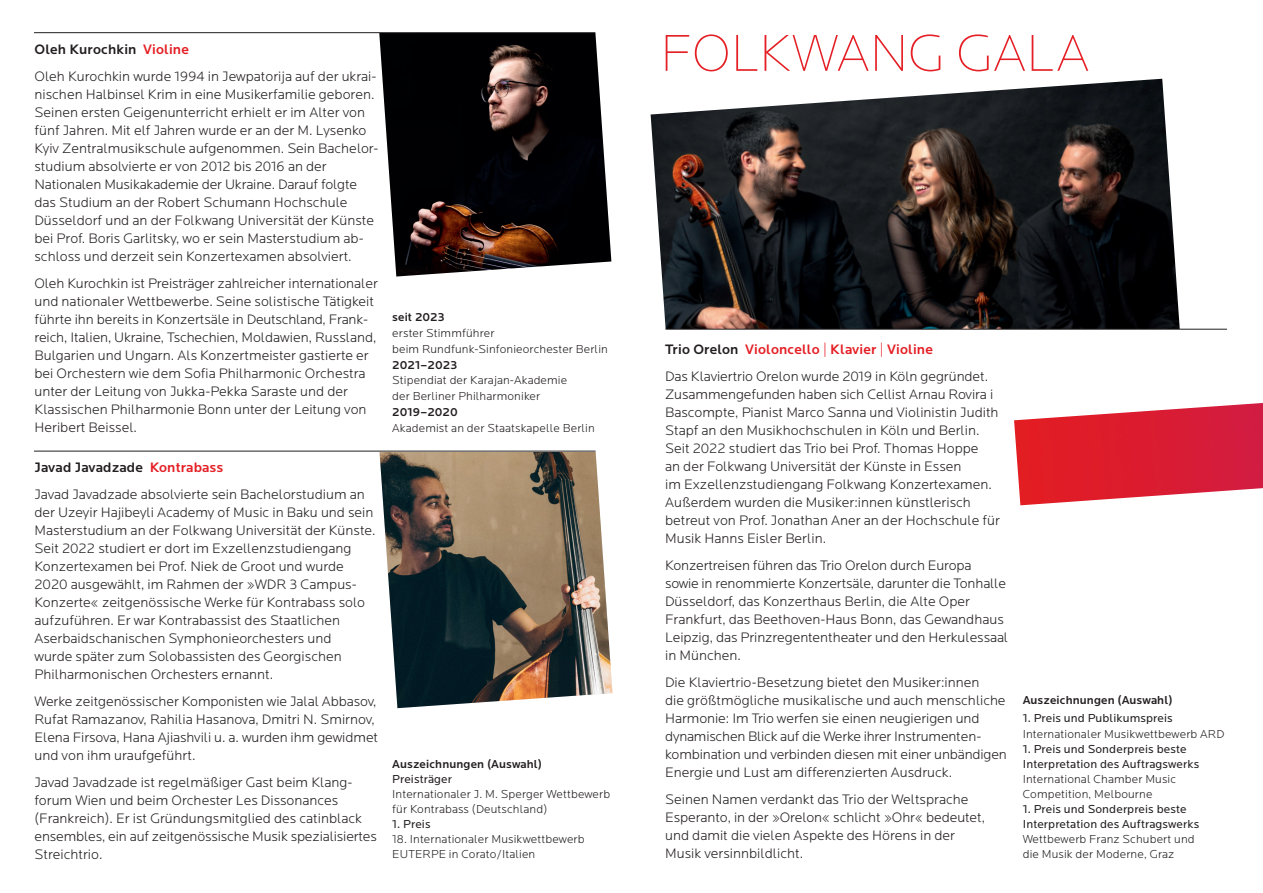
<style>
.page{position:relative;width:1263px;height:893px;background:#fff}
.page>*{position:absolute;margin:0;border:0;box-sizing:border-box;transform-origin:0 0}
.t1{font:200 53.85px "Locator";color:#e41f25}
.t2{font:300 14.25px/18px "Locator";color:#231f20}
.t3{font:300 12px/15px "Locator";letter-spacing:.01em;color:#231f20}
.t4{font:12px/15px "Locator";letter-spacing:.01em;color:#231f20}
.t5{font:500 12px "Locator";letter-spacing:.01em;color:#231f20}
.s1{font-weight:500}
.s2{font-weight:500;color:#e41f25}
.s3{color:#e41f25}
</style>
<div class="page">
<img style="left:1014px;top:403px;width:249px;height:102px">
<img style="left:651px;top:79px;width:529px;height:250px">
<img style="left:379px;top:452px;width:233px;height:256px">
<img style="left:379px;top:33px;width:232px;height:244px">
<hr style="left:34px;top:451px;width:562px;height:1px;background:#231f20">
<hr style="left:34px;top:32px;width:561px;height:1px;background:#231f20">
<hr style="left:665px;top:329px;width:562px;height:1px;background:#231f20">
<p class="t2" style="left:35px;top:35px;width:344px;line-height:27px"><span class="s1">Oleh Kurochkin</span> <span class="s2">Violine<br></span>Oleh Kurochkin wurde 1994 in Jewpatorija auf der ukrai-</p>
<p class="t2" style="left:35px;top:85px;width:345px">nischen Halbinsel Krim in eine Musikerfamilie geboren.<br>Seinen ersten Geigenunterricht erhielt er im Alter von fünf Jahren. Mit elf Jahren wurde er an der M. Lysenko Kyiv Zentralmusikschule aufgenommen. Sein Bachelor&shy;studium absolvierte er von 2012 bis 2016 an der Nationalen Musikakademie der Ukraine. Darauf folgte das Studium an der Robert Schumann Hochschule Düsseldorf und an der Folkwang Universität der Künste bei Prof. Boris Garlitsky, wo er sein Masterstudium ab&shy;schloss und derzeit sein Konzertexamen absolviert.</p>
<p class="t2" style="left:35px;top:274px;width:345px">Oleh Kurochkin ist Preisträger zahlreicher internationaler und nationaler Wettbewerbe. Seine solistische Tätigkeit führte ihn bereits in Konzertsäle in Deutschland, Frank&shy;reich, Italien, Ukraine, Tschechien, Moldawien, Russland, Bulgarien und Ungarn. Als Konzertmeister gastierte er bei Orchestern wie dem Sofia Philharmonic Orchestra unter der Leitung von Jukka-Pekka Saraste und der Klassischen Philharmonie Bonn unter der Leitung von Heribert Beissel.</p>
<p class="t2" style="left:35px;top:454px;width:332px;line-height:27px"><span class="s1">Javad Javadzade</span> <span class="s2">Kontrabass<br></span>Javad Javadzade absolvierte sein Bachelorstudium an</p>
<p class="t2" style="left:35px;top:503px;width:343px">der Uzeyir Hajibeyli Academy of Music in Baku und sein Masterstudium an der Folkwang Universität der Künste.<br>Seit 2022 studiert er dort im Exzellenzstudiengang Konzertexamen bei Prof. Niek de Groot und wurde 2020 ausgewählt, im Rahmen der »WDR 3 Campus-Konzerte« zeitgenössische Werke für Kontrabass solo aufzuführen. Er war Kontrabassist des Staatlichen Aserbaidschanischen Symphonieorchesters und<br>wurde später zum Solobassisten des Georgischen Philharmonischen Orchesters ernannt.</p>
<p class="t2" style="left:35px;top:692px;width:345px">Werke zeitgenössischer Komponisten wie Jalal Abbasov, Rufat Ramazanov, Rahilia Hasanova, Dmitri N. Smirnov, Elena Firsova, Hana Ajiashvili u. a. wurden ihm gewidmet und von ihm uraufgeführt.</p>
<p class="t2" style="left:35px;top:773px;width:344px">Javad Javadzade ist regelmäßiger Gast beim Klang&shy;forum Wien und beim Orchester Les Dissonances (Frankreich). Er ist Gründungsmitglied des catinblack ensembles, ein auf zeitgenössische Musik spezialisiertes Streichtrio.</p>
<p class="t5" style="left:392px;top:310px;width:54px">seit 2023</p>
<p class="t3" style="left:392px;top:325px;width:217px;line-height:15.8px">erster Stimmführer<br>beim Rundfunk-Sinfonieorchester Berlin</p>
<p class="t5" style="left:392px;top:358px;width:66px">2021–2023</p>
<p class="t3" style="left:392px;top:372px;width:176px;line-height:15.8px">Stipendiat der Karajan-Akademie der Berliner Philharmoniker</p>
<p class="t5" style="left:392px;top:405px;width:67px">2019–2020</p>
<p class="t3" style="left:392px;top:420px;width:204px">Akademist an der Staatskapelle Berlin</p>
<p class="t5" style="left:392px;top:757px;width:151px">Auszeichnungen (Auswahl)</p>
<p class="t4" style="left:392px;top:772px;width:61px">Preisträger</p>
<p class="t3" style="left:392px;top:786px;width:219px">Internationaler J. M. Sperger Wettbewerb für Kontrabass (Deutschland)</p>
<p class="t4" style="left:392px;top:817px;width:40px">1. Preis</p>
<p class="t3" style="left:392px;top:831px;width:194px">18. Internationaler Musikwettbewerb<br>EUTERPE in Corato/Italien</p>
<h1 class="t1" style="left:660px;top:23px;width:431px">FOLKWANG GALA</h1>
<p class="t2" style="left:665px;top:336px;width:325px;line-height:27px"><span class="s1">Trio Orelon</span> <span class="s2">Violoncello</span> <span class="s3">|</span> <span class="s2">Klavier</span> <span class="s3">|</span> <span class="s2">Violine<br></span>Das Klaviertrio Orelon wurde 2019 in Köln gegründet.</p>
<p class="t2" style="left:665px;top:385px;width:336px">Zusammengefunden haben sich Cellist Arnau Rovira i Bascompte, Pianist Marco Sanna und Violinistin Judith Stapf an den Musikhochschulen in Köln und Berlin.<br>Seit 2022 studiert das Trio bei Prof. Thomas Hoppe<br>an der Folkwang Universität der Künste in Essen<br>im Exzellenzstudiengang Folkwang Konzertexamen.<br>Außerdem wurden die Musiker:innen künstlerisch betreut von Prof. Jonathan Aner an der Hochschule für Musik Hanns Eisler Berlin.</p>
<p class="t2" style="left:665px;top:556px;width:345px">Konzertreisen führen das Trio Orelon durch Europa sowie in renommierte Konzertsäle, darunter die Tonhalle Düsseldorf, das Konzerthaus Berlin, die Alte Oper Frankfurt, das Beethoven-Haus Bonn, das Gewandhaus Leipzig, das Prinzregententheater und den Herkulessaal in München.</p>
<p class="t2" style="left:665px;top:673px;width:343px">Die Klaviertrio-Besetzung bietet den Musiker:innen<br>die größtmögliche musikalische und auch menschliche Harmonie: Im Trio werfen sie einen neugierigen und dynamischen Blick auf die Werke ihrer Instrumenten&shy;kombination und verbinden diesen mit einer unbändigen Energie und Lust am differenzierten Ausdruck.</p>
<p class="t2" style="left:665px;top:790px;width:321px">Seinen Namen verdankt das Trio der Weltsprache Esperanto, in der »Orelon« schlicht »Ohr« bedeutet, und damit die vielen Aspekte des Hörens in der Musik versinnbildlicht.</p>
<p class="t5" style="left:1023px;top:693px;width:151px">Auszeichnungen (Auswahl)</p>
<p class="t4" style="left:1023px;top:711px;width:151px">1. Preis und Publikumspreis</p>
<p class="t3" style="left:1023px;top:726px;width:203px">Internationaler Musikwettbewerb ARD</p>
<p class="t4" style="left:1023px;top:742px;width:178px">1. Preis und Sonderpreis beste<br>Interpretation des Auftragswerks</p>
<p class="t3" style="left:1023px;top:771px;width:155px">International Chamber Music<br>Competition, Melbourne</p>
<p class="t4" style="left:1023px;top:802px;width:178px">1. Preis und Sonderpreis beste<br>Interpretation des Auftragswerks</p>
<p class="t3" style="left:1023px;top:831px;width:173px">Wettbewerb Franz Schubert und die Musik der Moderne, Graz</p>
</div>
